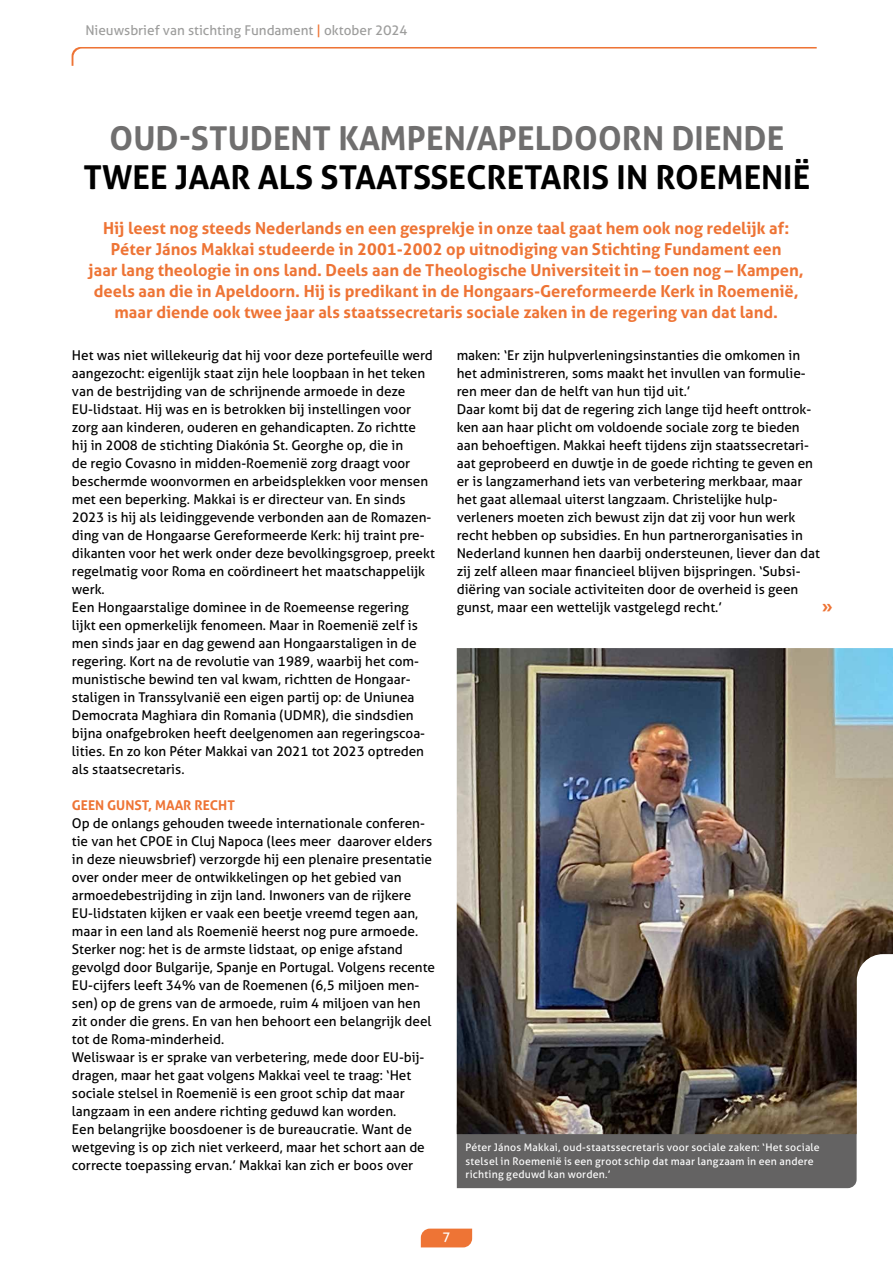
<style>
.page{position:relative;width:893px;height:1263px;background:#fff}
.page>*{position:absolute;margin:0;border:0;box-sizing:border-box;transform-origin:0 0}
.t1{font:700 33px "Aller";color:#000}
.t2{font:700 33px "Aller";color:#706f6f}
.t3{font:700 16.5px/21px "Aller";color:#ee7435;text-align:center}
.t4{font:13.5px/18px "Aller";color:#000}
.t5{font:13.5px "Aller";color:#9d9d9c}
.t6{font:700 13.5px "Aller";color:#ee7435}
.t7{font:13.5px "Aller";color:#fff}
.t8{font:10.5px/13.5px "Aller";letter-spacing:.02em;color:#fff}
.s1{color:#ee7435}
</style>
<div class="page">
<svg style="left:72px;top:47px;width:745px;height:19px"></svg>
<img style="left:457px;top:648px;width:436px;height:306px">
<img style="left:421px;top:954px;width:472px;height:294px">
<p class="t5" style="left:85px;top:22px;width:324px">Nieuwsbrief van stichting Fundament <span class="s1">|</span> oktober 2024</p>
<h1 class="t2" style="left:109px;top:117px;width:676px">OUD-STUDENT KAMPEN/APELDOORN DIENDE</h1>
<h1 class="t1" style="left:83px;top:157px;width:728px">TWEE JAAR ALS STAATSSECRETARIS IN ROEMENIË</h1>
<p class="t3" style="left:89px;top:217px;width:716px">Hij leest nog steeds Nederlands en een gesprekje in onze taal gaat hem ook nog redelijk af:<br>Péter János Makkai studeerde in 2001-2002 op uitnodiging van Stichting Fundament een<br>jaar lang theologie in ons land. Deels aan de Theologische Universiteit in – toen nog – Kampen, deels aan die in Apeldoorn. Hij is predikant in de Hongaars-Gereformeerde Kerk in Roemenië, maar diende ook twee jaar als staatssecretaris sociale zaken in de regering van dat land.</p>
<p class="t4" style="left:72px;top:346px;width:364px">Het was niet willekeurig dat hij voor deze portefeuille werd aangezocht: eigenlijk staat zijn hele loopbaan in het teken van de bestrijding van de schrijnende armoede in deze EU-lidstaat. Hij was en is betrokken bij instellingen voor zorg aan kinderen, ouderen en gehandicapten. Zo richtte hij in 2008 de stichting Diakónia St. Georghe op, die in<br>de regio Covasno in midden-Roemenië zorg draagt voor beschermde woonvormen en arbeidsplekken voor mensen met een beperking. Makkai is er directeur van. En sinds 2023 is hij als leidinggevende verbonden aan de Romazen&shy;ding van de Hongaarse Gereformeerde Kerk: hij traint pre&shy;dikanten voor het werk onder deze bevolkingsgroep, preekt regelmatig voor Roma en coördineert het maatschappelijk werk.<br>Een Hongaarstalige dominee in de Roemeense regering lijkt een opmerkelijk fenomeen. Maar in Roemenië zelf is men sinds jaar en dag gewend aan Hongaarstaligen in de regering. Kort na de revolutie van 1989, waarbij het com&shy;munistische bewind ten val kwam, richtten de Hongaar&shy;staligen in Transsylvanië een eigen partij op: de Uniunea Democrata Maghiara din Romania (UDMR), die sindsdien bijna onafgebroken heeft deelgenomen aan regeringscoa&shy;lities. En zo kon Péter Makkai van 2021 tot 2023 optreden als staatsecretaris.</p>
<p class="t6" style="left:72px;top:797px;width:165px">GEEN GUNST, MAAR RECHT</p>
<p class="t4" style="left:72px;top:814px;width:365px">Op de onlangs gehouden tweede internationale conferen&shy;tie van het CPOE in Cluj Napoca (lees meer daarover elders in deze nieuwsbrief) verzorgde hij een plenaire presentatie over onder meer de ontwikkelingen op het gebied van armoedebestrijding in zijn land. Inwoners van de rijkere EU-lidstaten kijken er vaak een beetje vreemd tegen aan, maar in een land als Roemenië heerst nog pure armoede.<br>Sterker nog: het is de armste lidstaat, op enige afstand gevolgd door Bulgarije, Spanje en Portugal. Volgens recente EU-cijfers leeft 34% van de Roemenen (6,5 miljoen men&shy;sen) op de grens van de armoede, ruim 4 miljoen van hen zit onder die grens. En van hen behoort een belangrijk deel tot de Roma-minderheid.<br>Weliswaar is er sprake van verbetering, mede door EU-bij&shy;dragen, maar het gaat volgens Makkai veel te traag: ‘Het sociale stelsel in Roemenië is een groot schip dat maar langzaam in een andere richting geduwd kan worden.<br>Een belangrijke boosdoener is de bureaucratie. Want de wetgeving is op zich niet verkeerd, maar het schort aan de correcte toepassing ervan.’ Makkai kan zich er boos over</p>
<p class="t4" style="left:457px;top:346px;width:365px">maken: ‘Er zijn hulpverleningsinstanties die omkomen in het administreren, soms maakt het invullen van formulie&shy;ren meer dan de helft van hun tijd uit.’<br>Daar komt bij dat de regering zich lange tijd heeft onttrok&shy;ken aan haar plicht om voldoende sociale zorg te bieden aan behoeftigen. Makkai heeft tijdens zijn staatssecretari&shy;aat geprobeerd en duwtje in de goede richting te geven en er is langzamerhand iets van verbetering merkbaar, maar het gaat allemaal uiterst langzaam. Christelijke hulp&shy;verleners moeten zich bewust zijn dat zij voor hun werk recht hebben op subsidies. En hun partnerorganisaties in Nederland kunnen hen daarbij ondersteunen, liever dan dat zij zelf alleen maar financieel blijven bijspringen. ‘Subsi&shy;diëring van sociale activiteiten door de overheid is geen gunst, maar een wettelijk vastgelegd recht.’</p>
<p class="t3" style="left:822px;top:595px;width:12px">»</p>
<p class="t8" style="left:465px;top:1141px;width:356px">Péter János Makkai, oud-staatssecretaris voor sociale zaken: ‘Het sociale stelsel in Roemenië is een groot schip dat maar langzaam in een andere richting geduwd kan worden.’</p>
<p class="t7" style="left:442px;top:1229px;width:10px">7</p>
</div>
